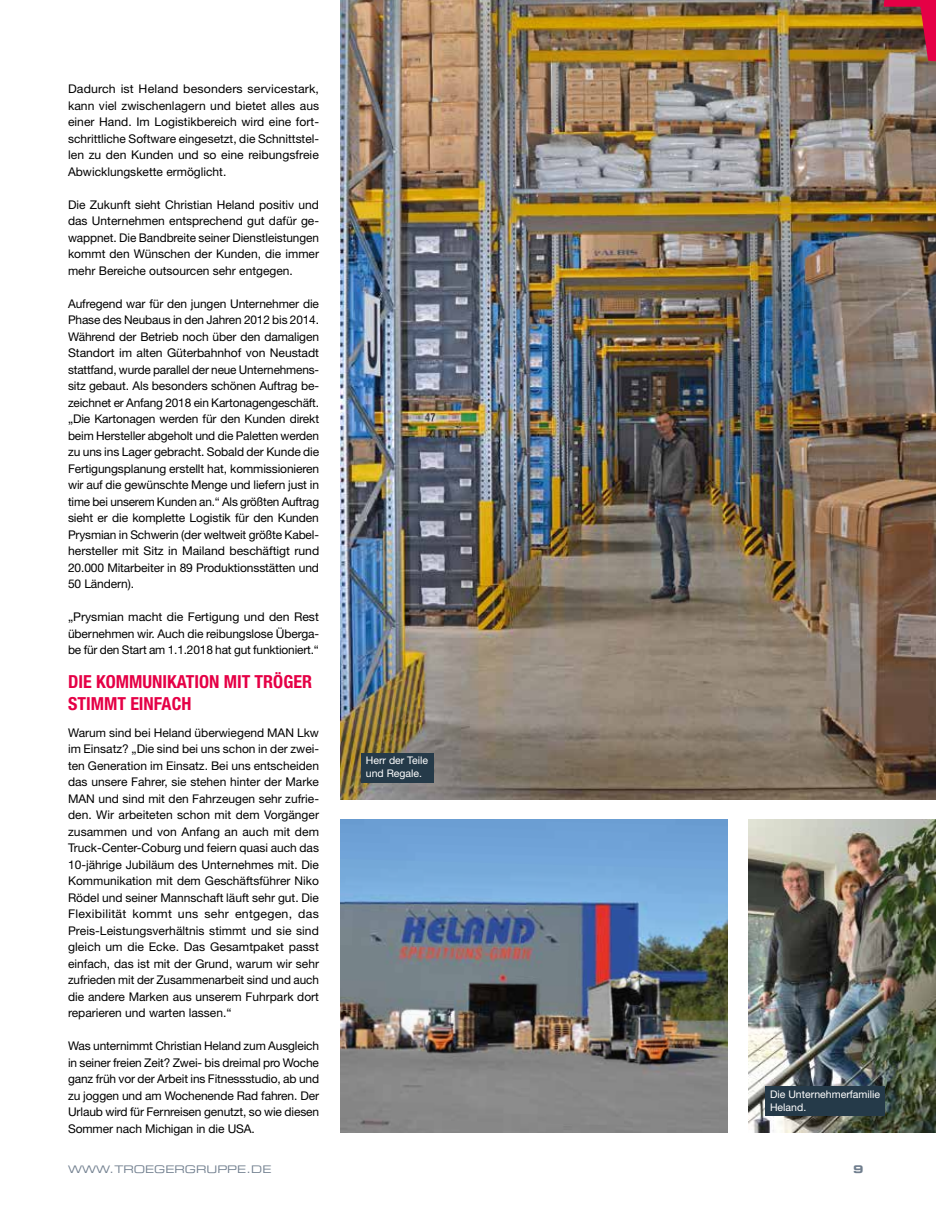
<style>
.page{position:relative;width:936px;height:1212px;background:#fff}
.page>*{position:absolute;margin:0;border:0;box-sizing:border-box;transform-origin:0 0}
.t1{font:700 condensed 18px/21.6px "Helvetica Neue LT Std";color:#e50046}
.t2{font:12px/16.5px "Helvetica Neue LT Std";letter-spacing:-.01em;color:#000;text-align:justify}
.t3{font:10.5px/12.6px "Helvetica Neue LT Std";color:#fff}
.t4{font:10.5px "Eurostile LT Extended Two";color:#707e8e}
.t5{font:10.5px "Eurostile LT Bold Extended Two";color:#707e8e}
</style>
<div class="page">
<img style="left:748px;top:819px;width:187px;height:314px">
<img style="left:340px;top:819px;width:387px;height:314px">
<img style="left:340px;top:0;width:595px;height:799px">
<div style="left:765px;top:1086px;width:119px;height:30px;background:#253a49"></div>
<div style="left:361px;top:753px;width:73px;height:29px;background:#253a49"></div>
<svg style="left:883px;top:0;width:52px;height:61px;background:#9a4639"></svg>
<p class="t2" style="left:68px;top:80px;width:252px">Dadurch ist Heland besonders servicestark, kann viel zwischenlagern und bietet alles aus einer Hand. Im Logistikbereich wird eine fort&shy;schrittliche Software eingesetzt, die Schnittstel&shy;len zu den Kunden und so eine reibungsfreie Abwicklungskette ermöglicht.</p>
<p class="t2" style="left:68px;top:196px;width:252px">Die Zukunft sieht Christian Heland positiv und das Unternehmen entsprechend gut dafür ge&shy;wappnet. Die Bandbreite seiner Dienstleistungen kommt den Wünschen der Kunden, die immer mehr Bereiche outsourcen sehr entgegen.</p>
<p class="t2" style="left:68px;top:295px;width:253px">Aufregend war für den jungen Unternehmer die Phase des Neubaus in den Jahren 2012 bis 2014.<br>Während der Betrieb noch über den damaligen Standort im alten Güterbahnhof von Neustadt stattfand, wurde parallel der neue Unternehmens&shy;sitz gebaut. Als besonders schönen Auftrag be&shy;zeichnet er Anfang 2018 ein Kartonagengeschäft. „Die Kartonagen werden für den Kunden direkt beim Hersteller abgeholt und die Paletten werden zu uns ins Lager gebracht. Sobald der Kunde die Fertigungsplanung erstellt hat, kommissionieren wir auf die gewünschte Menge und liefern just in time bei unserem Kunden an.“ Als größten Auftrag sieht er die komplette Logistik für den Kunden Prysmian in Schwerin (der weltweit größte Kabel&shy;hersteller mit Sitz in Mailand beschäftigt rund 20.000 Mitarbeiter in 89 Produktionsstätten und 50 Ländern).</p>
<p class="t2" style="left:68px;top:608px;width:252px">„Prysmian macht die Fertigung und den Rest übernehmen wir. Auch die reibungslose Überga&shy;be für den Start am 1.1.2018 hat gut funktioniert.“</p>
<h1 class="t1" style="left:68px;top:671px;width:245px">DIE KOMMUNIKATION MIT TRÖGER<br>STIMMT EINFACH</h1>
<p class="t2" style="left:68px;top:724px;width:252px">Warum sind bei Heland überwiegend MAN Lkw im Einsatz? „Die sind bei uns schon in der zwei&shy;ten Generation im Einsatz. Bei uns entscheiden das unsere Fahrer, sie stehen hinter der Marke MAN und sind mit den Fahrzeugen sehr zufrie&shy;den. Wir arbeiteten schon mit dem Vorgänger zusammen und von Anfang an auch mit dem Truck-Center-Coburg und feiern quasi auch das 10-jährige Jubiläum des Unternehmes mit. Die Kommunikation mit dem Geschäftsführer Niko Rödel und seiner Mannschaft läuft sehr gut. Die Flexibilität kommt uns sehr entgegen, das Preis-Leistungsverhältnis stimmt und sie sind gleich um die Ecke. Das Gesamtpaket passt einfach, das ist mit der Grund, warum wir sehr zufrieden mit der Zusammenarbeit sind und auch die andere Marken aus unserem Fuhrpark dort reparieren und warten lassen.“</p>
<p class="t2" style="left:68px;top:1037px;width:253px">Was unternimmt Christian Heland zum Ausgleich in seiner freien Zeit? Zwei- bis dreimal pro Woche ganz früh vor der Arbeit ins Fitnessstudio, ab und zu joggen und am Wochenende Rad fahren. Der Urlaub wird für Fernreisen genutzt, so wie diesen Sommer nach Michigan in die USA.</p>
<p class="t3" style="left:366px;top:754px;width:64px">Herr der Teile und Regale.</p>
<p class="t3" style="left:770px;top:1088px;width:112px">Die Unternehmerfamilie<br>Heland.</p>
<p class="t4" style="left:68px;top:1162px;width:205px">WWW.TROEGERGRUPPE.DE</p>
<p class="t5" style="left:853px;top:1161px;width:12px">9</p>
</div>
